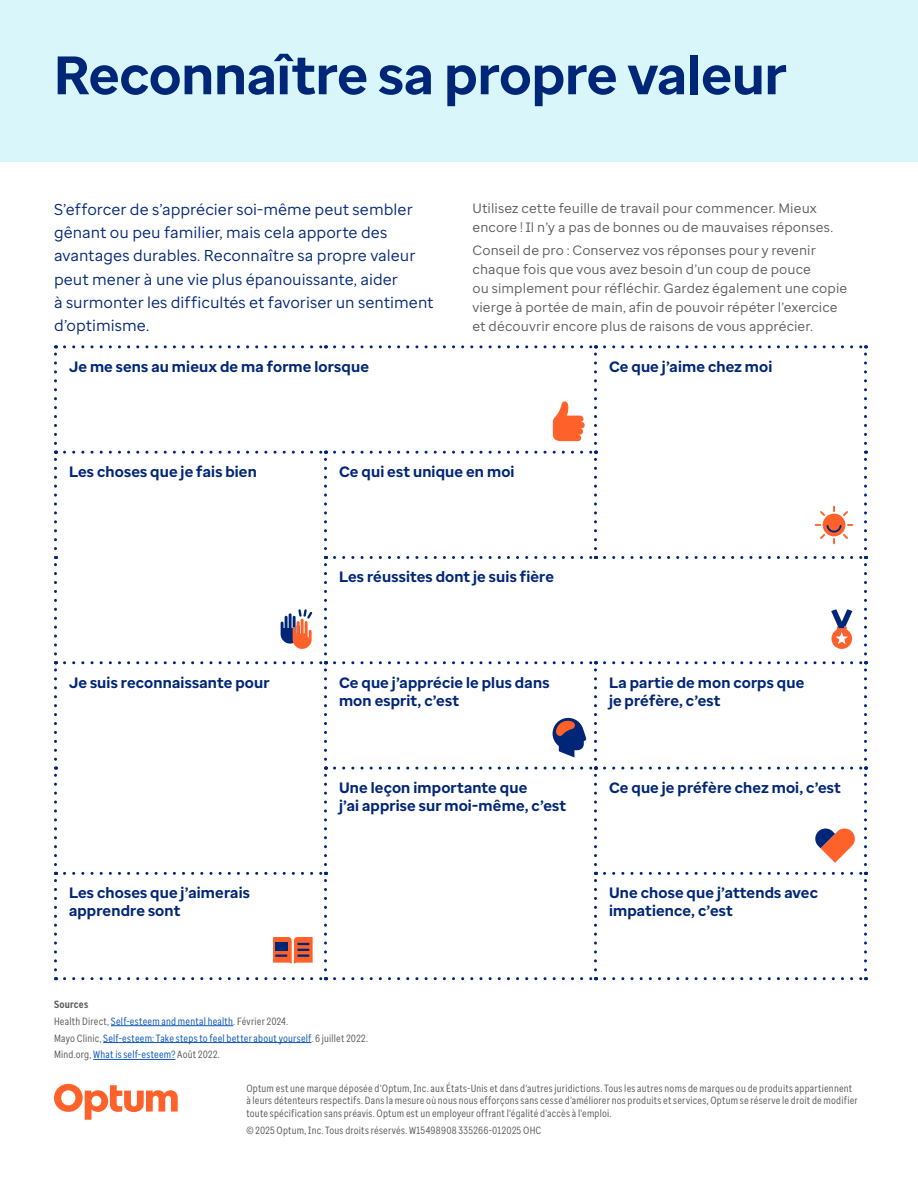
<style>
.page{position:relative;width:918px;height:1188px;background:#fff}
.page>*{position:absolute;margin:0;border:0;box-sizing:border-box;transform-origin:0 0}
.Headline{font:700 54px "Enterprise Sans";letter-spacing:-.005em;color:#002677}
.Body{font:15.75px/23.2px "Enterprise Sans";color:#002677}
.Subhead{font:700 15px/18px "Enterprise Sans";letter-spacing:.01em;color:#002677}
.Body-2{font:13.5px/18.9px "Enterprise Sans";letter-spacing:.01em;color:#5a5a5a}
.Legal{font:10.5px/12.6px "Enterprise Sans Cond";letter-spacing:.02em;color:#5a5a5a}
.Body-3{font:10.5px "Enterprise Sans Cond";letter-spacing:.02em;color:#5a5a5a}
.Body-4{font:10.5px "Enterprise Sans Cond";letter-spacing:.02em;color:#0c55b8}
.Body-5{font:700 10.5px "Enterprise Sans Cond";letter-spacing:.02em;color:#5a5a5a}
.s1{color:#0c55b8}
.s2{color:#5a5a5a}
</style>
<div class="page">
<div style="left:0;top:0;width:918px;height:162px;background:#d9f6fa"></div>
<svg style="left:54px;top:345px;width:3px;height:98px"></svg>
<svg style="left:64px;top:345px;width:263px;height:3px"></svg>
<svg style="left:604px;top:345px;width:263px;height:98px"></svg>
<svg style="left:54px;top:451px;width:3px;height:98px"></svg>
<svg style="left:64px;top:451px;width:263px;height:98px"></svg>
<svg style="left:334px;top:451px;width:263px;height:98px"></svg>
<svg style="left:864px;top:451px;width:3px;height:98px"></svg>
<svg style="left:54px;top:556px;width:3px;height:98px"></svg>
<svg style="left:324px;top:556px;width:3px;height:98px"></svg>
<svg style="left:334px;top:556px;width:263px;height:3px"></svg>
<svg style="left:54px;top:661px;width:3px;height:98px"></svg>
<svg style="left:64px;top:661px;width:263px;height:98px"></svg>
<svg style="left:604px;top:661px;width:263px;height:98px"></svg>
<svg style="left:54px;top:767px;width:3px;height:98px"></svg>
<svg style="left:324px;top:767px;width:3px;height:98px"></svg>
<svg style="left:334px;top:767px;width:263px;height:98px"></svg>
<svg style="left:54px;top:872px;width:3px;height:98px"></svg>
<svg style="left:594px;top:872px;width:3px;height:98px"></svg>
<svg style="left:604px;top:872px;width:263px;height:98px"></svg>
<svg style="left:64px;top:977px;width:263px;height:3px"></svg>
<svg style="left:334px;top:977px;width:263px;height:3px"></svg>
<svg style="left:604px;top:977px;width:263px;height:3px"></svg>
<svg style="left:604px;top:556px;width:263px;height:98px"></svg>
<svg style="left:64px;top:872px;width:263px;height:98px"></svg>
<div style="left:275px;top:943px;width:13px;height:8px;background:#002677"></div>
<svg style="left:334px;top:345px;width:263px;height:98px"></svg>
<svg style="left:334px;top:661px;width:263px;height:98px"></svg>
<div style="left:823px;top:514px;width:22px;height:22px;background:#ff612b;border-radius:50%"></div>
<svg style="left:833px;top:505px;width:2px;height:7px"></svg>
<svg style="left:820px;top:511px;width:5px;height:5px"></svg>
<svg style="left:843px;top:511px;width:5px;height:5px"></svg>
<svg style="left:815px;top:524px;width:39px;height:20px"></svg>
<svg style="left:281px;top:609px;width:31px;height:40px"></svg>
<svg style="left:604px;top:767px;width:263px;height:98px"></svg>
<hr style="left:111px;top:1025px;width:122px;height:1px;background:#0c55b8">
<hr style="left:103px;top:1042px;width:208px;height:1px;background:#0c55b8">
<hr style="left:93px;top:1059px;width:83px;height:1px;background:#0c55b8">
<svg style="left:54px;top:1084px;width:124px;height:36px"></svg>
<p class="Headline" style="left:54px;top:40px;width:734px">Reconnaître sa propre valeur</p>
<p class="Body" style="left:54px;top:198px;width:381px">S’efforcer de s’apprécier soi-même peut sembler gênant ou peu familier, mais cela apporte des avantages durables. Reconnaître sa propre valeur peut mener à une vie plus épanouissante, aider<br>à surmonter les difficultés et favoriser un sentiment d’optimisme.</p>
<p class="Body-2" style="left:472px;top:199px;width:362px">Utilisez cette feuille de travail pour commencer. Mieux encore ! Il n’y a pas de bonnes ou de mauvaises réponses.</p>
<p class="Body-2" style="left:472px;top:241px;width:376px">Conseil de pro : Conservez vos réponses pour y revenir chaque fois que vous avez besoin d’un coup de pouce<br>ou simplement pour réfléchir. Gardez également une copie vierge à portée de main, afin de pouvoir répéter l’exercice et découvrir encore plus de raisons de vous apprécier.</p>
<p class="Subhead" style="left:69px;top:358px;width:301px">Je me sens au mieux de ma forme lorsque</p>
<p class="Subhead" style="left:609px;top:358px;width:165px">Ce que j’aime chez moi</p>
<p class="Subhead" style="left:69px;top:463px;width:189px">Les choses que je fais bien</p>
<p class="Subhead" style="left:339px;top:463px;width:177px">Ce qui est unique en moi</p>
<p class="Subhead" style="left:339px;top:568px;width:217px">Les réussites dont je suis fière</p>
<p class="Subhead" style="left:69px;top:673px;width:202px">Je suis reconnaissante pour</p>
<p class="Subhead" style="left:339px;top:673px;width:212px">Ce que j’apprécie le plus dans mon esprit, c’est</p>
<p class="Subhead" style="left:609px;top:673px;width:197px">La partie de mon corps que je préfère, c’est</p>
<p class="Subhead" style="left:339px;top:779px;width:229px">Une leçon importante que<br>j’ai apprise sur moi-même, c’est</p>
<p class="Subhead" style="left:609px;top:779px;width:233px">Ce que je préfère chez moi, c’est</p>
<p class="Subhead" style="left:69px;top:884px;width:183px">Les choses que j’aimerais apprendre sont</p>
<p class="Subhead" style="left:609px;top:884px;width:210px">Une chose que j’attends avec impatience, c’est</p>
<p class="Body-5" style="left:54px;top:997px;width:36px">Sources</p>
<p class="Body-3" style="left:54px;top:1014px;width:236px">Health Direct, <span class="s1">Self-esteem and mental health</span>. Février 2024.</p>
<p class="Body-4" style="left:54px;top:1031px;width:315px"><span class="s2">Mayo Clinic,</span> Self-esteem: Take steps to feel better about yourself<span class="s2">. 6 juillet 2022.</span></p>
<p class="Body-3" style="left:54px;top:1048px;width:167px">Mind.org, <span class="s1">What is self-esteem?</span> Août 2022.</p>
<p class="Legal" style="left:246px;top:1082px;width:613px">Optum est une marque déposée d’Optum, Inc. aux États-Unis et dans d’autres juridictions. Tous les autres noms de marques ou de produits appartiennent à leurs détenteurs respectifs. Dans la mesure où nous nous efforçons sans cesse d’améliorer nos produits et services, Optum se réserve le droit de modifier toute spécification sans préavis. Optum est un employeur offrant l’égalité d’accès à l’emploi.</p>
<p class="Legal" style="left:246px;top:1124px;width:297px">© 2025 Optum, Inc. Tous droits réservés. W15498908 335266-012025 OHC</p>
</div>
